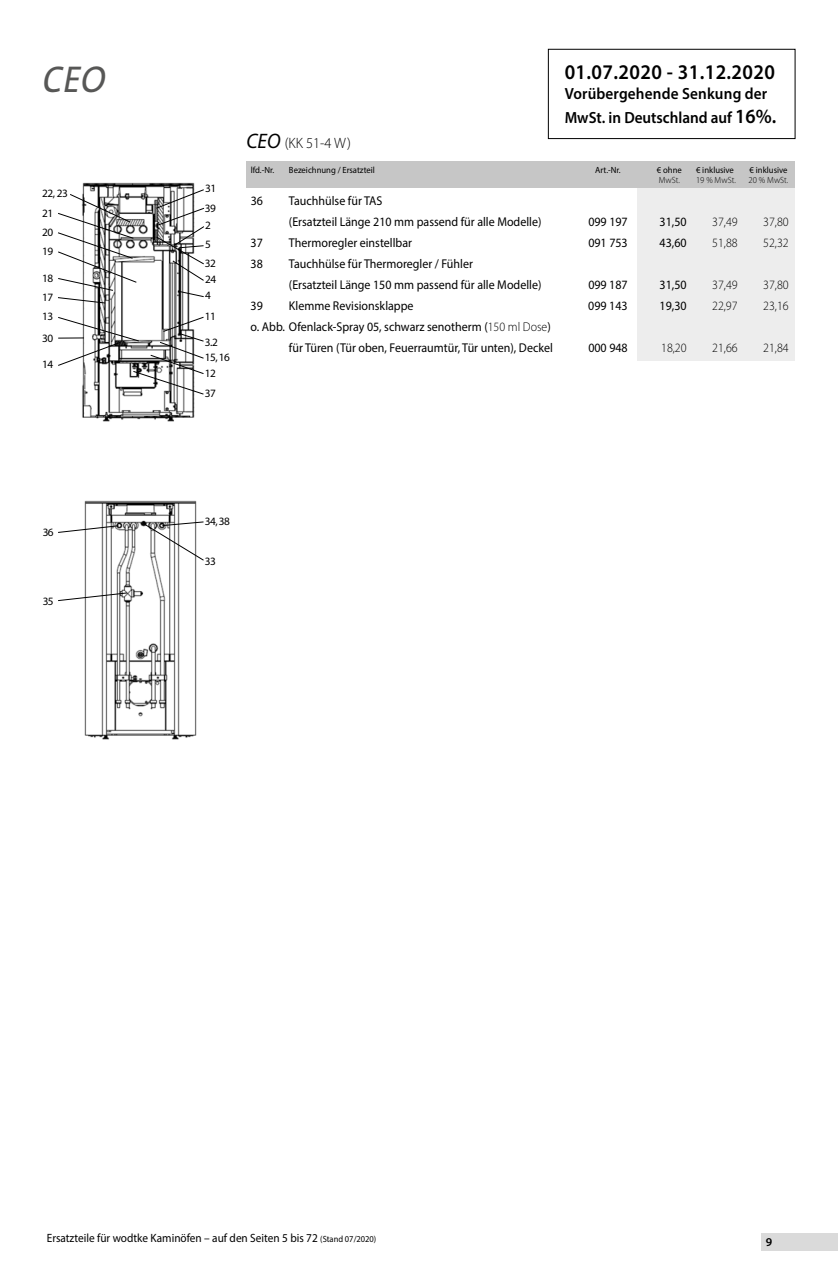
<style>
.page{position:relative;width:838px;height:1263px;background:#fff}
.page>*{position:absolute;margin:0;border:0;box-sizing:border-box;transform-origin:0 0}
.t1{font:italic 37.5px "The Sans B5 Plain";color:#575756;scale:.96 1}
.t2{font:600 20.85px "Myriad Pro";letter-spacing:.02em;color:#000;scale:.94 1}
.t3{font:600 16.2px/24.3px "Myriad Pro";letter-spacing:.01em;color:#000;scale:.94 1}
.t4{font:300 15px "Myriad Pro";color:#000;scale:.96 1}
.t5{font:12.75px/21px "Myriad Pro";color:#000;scale:.94 1}
.t6{font:300 12.75px "Myriad Pro";color:#000;scale:.94 1}
.t7{font:12px "Myriad Pro";color:#000;scale:.94 1}
.t8{font:600 12px "Myriad Pro";color:#000}
.t9{font:11.25px/19.4px "Myriad Pro";letter-spacing:-.04em;color:#000}
.t10{font:9px "Myriad Pro";color:#000;scale:.96 1}
.t11{font:300 9px "Myriad Pro";color:#000;scale:.96 1}
.s1{font-size:20.25px}
.s2{font-weight:400;font-style:italic;font-size:21px}
.s3{font-weight:300}
.s4{font-size:9px}
</style>
<div class="page">
<div style="left:761px;top:1233px;width:77px;height:17px;background:#dadada"></div>
<div style="left:548px;top:49px;width:247px;height:90px;border:1px solid #000"></div>
<div style="left:637px;top:162px;width:158px;height:199px;background:#ededed"></div>
<div style="left:246px;top:162px;width:549px;height:26px;background:#c6c6c6"></div>
<img style="left:82px;top:182px;width:113px;height:239px">
<img style="left:84px;top:500px;width:113px;height:240px">
<svg style="left:58px;top:194px;width:79px;height:97px"></svg>
<svg style="left:58px;top:297px;width:48px;height:6px"></svg>
<svg style="left:58px;top:317px;width:146px;height:78px"></svg>
<svg style="left:178px;top:291px;width:26px;height:6px"></svg>
<svg style="left:156px;top:189px;width:48px;height:92px"></svg>
<svg style="left:58px;top:592px;width:69px;height:9px"></svg>
<svg style="left:58px;top:525px;width:61px;height:8px"></svg>
<svg style="left:144px;top:521px;width:60px;height:40px"></svg>
<h1 class="t1" style="left:43px;top:59px;width:67px">CEO</h1>
<p class="t9" style="left:42px;top:184px;width:27px">22, 23<br>21<br>20<br>19</p>
<p class="t9" style="left:42px;top:268px;width:13px;text-align:justify">18<br>17<br>13</p>
<p class="t9" style="left:42px;top:328px;width:13px">30</p>
<p class="t9" style="left:42px;top:355px;width:13px">14</p>
<p class="t9" style="left:43px;top:523px;width:13px">36</p>
<p class="t9" style="left:43px;top:591px;width:13px">35</p>
<p class="t9" style="left:205px;top:179px;width:13px">31</p>
<p class="t9" style="left:205px;top:199px;width:13px">39</p>
<p class="t9" style="left:205px;top:216px;width:7px">2</p>
<p class="t9" style="left:205px;top:235px;width:7px">5</p>
<p class="t9" style="left:205px;top:254px;width:13px">32</p>
<p class="t9" style="left:205px;top:270px;width:13px">24</p>
<p class="t9" style="left:205px;top:286px;width:7px">4</p>
<p class="t9" style="left:205px;top:307px;width:13px">11</p>
<p class="t9" style="left:205px;top:332px;width:14px">3.2</p>
<p class="t9" style="left:205px;top:348px;width:26px">15, 16</p>
<p class="t9" style="left:205px;top:364px;width:13px">12</p>
<p class="t9" style="left:205px;top:384px;width:13px">37</p>
<h2 class="t2" style="left:564px;top:59px;width:225px">01.07.2020 - 31.12.2020</h2>
<p class="t3" style="left:564px;top:81px;width:226px">Vorübergehende Senkung der<br>MwSt. in Deutschland auf <span class="s1">16%.</span></p>
<p class="t4" style="left:246px;top:134px;width:110px"><span class="s2">CEO</span> (KK 51-4 W)</p>
<p class="t10" style="left:251px;top:164px;width:26px">lfd.-Nr.</p>
<p class="t10" style="left:289px;top:164px;width:91px">Bezeichnung / Ersatzteil</p>
<p class="t10" style="left:595px;top:164px;width:28px">Art.-Nr.</p>
<p class="t10" style="left:657px;top:164px;width:27px">€ ohne</p>
<p class="t10" style="left:696px;top:164px;width:41px">€ inklusive</p>
<p class="t10" style="left:749px;top:164px;width:41px">€ inklusive</p>
<p class="t11" style="left:659px;top:175px;width:24px">MwSt.</p>
<p class="t11" style="left:696px;top:175px;width:43px">19 % MwSt.</p>
<p class="t11" style="left:748px;top:175px;width:43px">20 % MwSt.</p>
<p class="t5" style="left:251px;top:190px;width:15px">36</p>
<p class="t5" style="left:289px;top:190px;width:270px">Tauchhülse für TAS<br>(Ersatzteil Länge 210 mm passend für alle Modelle)</p>
<p class="t5" style="left:588px;top:211px;width:43px">099 197</p>
<p class="t5" style="left:659px;top:211px;width:30px">31,50</p>
<p class="t6" style="left:712px;top:215px;width:29px">37,49</p>
<p class="t6" style="left:763px;top:215px;width:29px">37,80</p>
<p class="t5" style="left:251px;top:232px;width:15px">37</p>
<p class="t5" style="left:289px;top:232px;width:133px">Thermoregler einstellbar</p>
<p class="t5" style="left:588px;top:232px;width:43px">091 753</p>
<p class="t5" style="left:659px;top:232px;width:30px">43,60</p>
<p class="t6" style="left:712px;top:236px;width:29px">51,88</p>
<p class="t6" style="left:763px;top:236px;width:29px">52,32</p>
<p class="t5" style="left:251px;top:253px;width:15px">38</p>
<p class="t5" style="left:289px;top:253px;width:270px">Tauchhülse für Thermoregler / Fühler<br>(Ersatzteil Länge 150 mm passend für alle Modelle)</p>
<p class="t5" style="left:588px;top:274px;width:43px">099 187</p>
<p class="t5" style="left:659px;top:274px;width:30px">31,50</p>
<p class="t6" style="left:712px;top:278px;width:29px">37,49</p>
<p class="t6" style="left:763px;top:278px;width:29px">37,80</p>
<p class="t5" style="left:251px;top:295px;width:15px">39</p>
<p class="t5" style="left:289px;top:295px;width:134px">Klemme Revisionsklappe</p>
<p class="t5" style="left:588px;top:295px;width:43px">099 143</p>
<p class="t5" style="left:659px;top:295px;width:30px">19,30</p>
<p class="t6" style="left:712px;top:299px;width:29px">22,97</p>
<p class="t6" style="left:763px;top:299px;width:29px">23,16</p>
<p class="t5" style="left:251px;top:316px;width:323px;text-align:right">o. Abb. Ofenlack-Spray 05, schwarz senotherm (<span class="s3">150 ml Dose</span>) für Türen (Tür oben, Feuerraumtür, Tür unten), Deckel</p>
<p class="t5" style="left:588px;top:337px;width:43px">000 948</p>
<p class="t6" style="left:661px;top:341px;width:29px">18,20</p>
<p class="t6" style="left:712px;top:341px;width:29px">21,66</p>
<p class="t6" style="left:763px;top:341px;width:29px">21,84</p>
<p class="t9" style="left:205px;top:512px;width:26px">34, 38</p>
<p class="t9" style="left:205px;top:551px;width:13px">33</p>
<p class="t7" style="left:47px;top:1231px;width:352px">Ersatzteile für wodtke Kaminöfen – auf den Seiten 5 bis 72 <span class="s4">(Stand 07/2020)</span></p>
<p class="t8" style="left:765px;top:1234px;width:8px">9</p>
</div>
